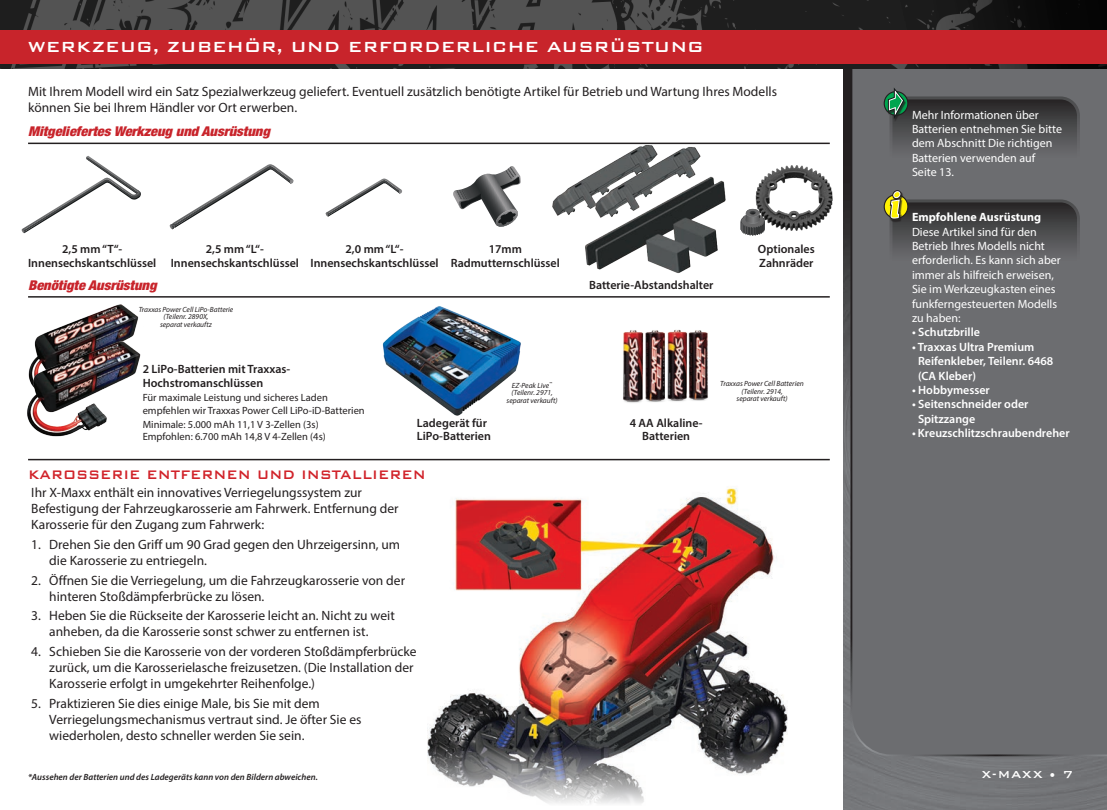
<style>
.page{position:relative;width:1107px;height:810px;background:#fff}
.page>*{position:absolute;margin:0;border:0;box-sizing:border-box;transform-origin:0 0}
.t1{font:500 19.5px "Bank Gothic BT";color:#fff}
.t2{font:500 16.5px "Bank Gothic BT";color:#d1232a;scale:.91 1}
.t3{font:13.5px/16.2px "Myriad Pro";color:#231f20}
.t4{font:italic 900 condensed 13.5px "Helvetica Neue LT Std";letter-spacing:-.005em;color:#c8242b;scale:1.08 1}
.t5{font:500 13.5px "Bank Gothic BT";color:#fff}
.t6{font:12px/14.4px "Myriad Pro";color:#fff}
.t7{font:600 12px/14.4px "Myriad Pro";color:#231f20;text-align:center}
.t8{font:600 12px/14.4px "Myriad Pro";color:#fff}
.t9{font:700 12px "Myriad Pro";color:#fff}
.t10{font:10.5px/12px "Myriad Pro";color:#231f20}
.t11{font:italic 600 9px "Myriad Pro";color:#231f20}
.t12{font:italic 7.5px/7.5px "Myriad Pro";color:#231f20;text-align:center}
</style>
<div class="page">
<img style="left:844px;top:68px;width:263px;height:742px">
<div style="left:850px;top:68px;width:257px;height:689px;background:#6c6d70"></div>
<img style="left:0;top:0;width:1107px;height:68px">
<div style="left:0;top:30px;width:1107px;height:34px;background:#c8242b"></div>
<div style="left:884px;top:91px;width:24px;height:25px;border:1px solid #231f20;border-radius:50%"></div>
<svg style="left:886px;top:83px;width:192px;height:96px;background:#56595a"></svg>
<svg style="left:884px;top:195px;width:24px;height:23px"></svg>
<div style="left:884px;top:194px;width:24px;height:25px;border:1px solid #231f20;border-radius:50%"></div>
<div style="left:892px;top:190px;width:10px;height:9px;border:3px solid #231f20;border-radius:50%"></div>
<div style="left:893px;top:191px;width:8px;height:7px;border:1px solid #fff;border-radius:50%"></div>
<svg style="left:888px;top:192px;width:190px;height:90px;background:#595957"></svg>
<hr style="left:28px;top:143px;width:802px;height:1px;background:#231f20">
<hr style="left:28px;top:296px;width:802px;height:2px;background:#231f20">
<img style="left:623px;top:329px;width:85px;height:74px">
<svg style="left:22px;top:156px;width:119px;height:77px"></svg>
<svg style="left:453px;top:166px;width:68px;height:61px"></svg>
<svg style="left:506px;top:170px;width:6px;height:8px"></svg>
<svg style="left:170px;top:164px;width:124px;height:65px"></svg>
<svg style="left:326px;top:179px;width:76px;height:38px"></svg>
<hr style="left:28px;top:459px;width:802px;height:1px;background:#231f20">
<img style="left:427px;top:487px;width:360px;height:317px">
<img style="left:382px;top:306px;width:139px;height:110px">
<img style="left:35px;top:304px;width:104px;height:37px">
<img style="left:27px;top:341px;width:114px;height:96px">
<img style="left:549px;top:144px;width:43px;height:72px">
<img style="left:592px;top:144px;width:112px;height:29px">
<img style="left:582px;top:173px;width:144px;height:100px">
<img style="left:755px;top:165px;width:78px;height:66px">
<div style="left:746px;top:209px;width:13px;height:7px;background:#686869;border-radius:50%"></div>
<svg style="left:741px;top:211px;width:24px;height:24px"></svg>
<p class="t1" style="left:28px;top:36px;width:678px">WERKZEUG, ZUBEHÖR, UND ERFORDERLICHE AUSRÜSTUNG</p>
<p class="t3" style="left:28px;top:83px;width:751px">Mit Ihrem Modell wird ein Satz Spezialwerkzeug geliefert. Eventuell zusätzlich benötigte Artikel für Betrieb und Wartung Ihres Modells können Sie bei Ihrem Händler vor Ort erwerben.</p>
<p class="t4" style="left:28px;top:123px;width:225px">Mitgeliefertes Werkzeug und Ausrüstung</p>
<p class="t7" style="left:28px;top:242px;width:130px">2,5 mm “T“-<br>Innensechskantschlüssel</p>
<p class="t4" style="left:28px;top:277px;width:121px">Benötigte Ausrüstung</p>
<p class="t7" style="left:171px;top:242px;width:130px">2,5 mm “L“-<br>Innensechskantschlüssel</p>
<p class="t7" style="left:310px;top:242px;width:130px">2,0 mm “L“-<br>Innensechskantschlüssel</p>
<p class="t7" style="left:451px;top:242px;width:111px">17mm<br>Radmutternschlüssel</p>
<p class="t12" style="left:139px;top:305px;width:96px">Traxxas Power Cell LiPo-Batterie (Teilenr. 2890X,<br>separat verkauftz</p>
<p class="t7" style="left:143px;top:362px;width:149px;line-height:13.5px;text-align:left">2 LiPo-Batterien mit Traxxas-<br>Hochstromanschlüssen</p>
<p class="t10" style="left:143px;top:392px;width:224px">Für maximale Leistung und sicheres Laden empfehlen wir Traxxas Power Cell LiPo-iD-Batterien</p>
<p class="t10" style="left:143px;top:419px;width:178px">Minimale: 5.000 mAh 11,1 V 3-Zellen (3s)</p>
<p class="t10" style="left:143px;top:431px;width:185px">Empfohlen: 6.700 mAh 14,8 V 4-Zellen (4s)</p>
<p class="t7" style="left:417px;top:416px;width:76px;line-height:13.5px;text-align:left">Ladegerät für<br>LiPo-Batterien</p>
<p class="t2" style="left:28px;top:466px;width:439px">KAROSSERIE ENTFERNEN UND INSTALLIEREN</p>
<p class="t3" style="left:31px;top:484px;width:369px">Ihr X-Maxx enthält ein innovatives Verriegelungssystem zur<br>Befestigung der Fahrzeugkarosserie am Fahrwerk. Entfernung der<br>Karosserie für den Zugang zum Fahrwerk:</p>
<p class="t3" style="left:49px;top:536px;width:352px;text-indent:-18px">1. Drehen Sie den Griff um 90 Grad gegen den Uhrzeigersinn, um die Karosserie zu entriegeln.</p>
<p class="t3" style="left:49px;top:572px;width:357px;text-indent:-18px">2. Öffnen Sie die Verriegelung, um die Fahrzeugkarosserie von der hinteren Stoßdämpferbrücke zu lösen.</p>
<p class="t3" style="left:49px;top:607px;width:347px;text-indent:-18px">3. Heben Sie die Rückseite der Karosserie leicht an. Nicht zu weit anheben, da die Karosserie sonst schwer zu entfernen ist.</p>
<p class="t3" style="left:49px;top:643px;width:369px;text-indent:-18px">4. Schieben Sie die Karosserie von der vorderen Stoßdämpferbrücke zurück, um die Karosserielasche freizusetzen. (Die Installation der<br>Karosserie erfolgt in umgekehrter Reihenfolge.)</p>
<p class="t3" style="left:49px;top:695px;width:314px;text-indent:-18px">5. Praktizieren Sie dies einige Male, bis Sie mit dem<br>Verriegelungsmechanismus vertraut sind. Je öfter Sie es wiederholen, desto schneller werden Sie sein.</p>
<p class="t11" style="left:28px;top:771px;width:291px">*Aussehen der Batterien und des Ladegeräts kann von den Bildern abweichen.</p>
<p class="t12" style="left:511px;top:381px;width:43px;text-align:left">EZ-Peak Live<sup>™ </sup>(Teilenr. 2971,</p>
<p class="t12" style="left:507px;top:396px;width:52px">separat verkauft)</p>
<p class="t7" style="left:589px;top:278px;width:126px">Batterie-Abstandshalter</p>
<p class="t7" style="left:758px;top:242px;width:58px;line-height:13.5px;text-align:left">Optionales<br>Zahnräder</p>
<p class="t7" style="left:630px;top:416px;width:74px;line-height:13.5px">4 AA Alkaline-<br>Batterien</p>
<p class="t12" style="left:720px;top:380px;width:85px">Traxxas Power Cell Batterien (Teilenr. 2914,</p>
<p class="t12" style="left:737px;top:395px;width:52px">separat verkauft)</p>
<p class="t6" style="left:912px;top:107px;width:152px">Mehr Informationen über<br>Batterien entnehmen Sie bitte dem Abschnitt Die richtigen<br>Batterien verwenden auf<br>Seite 13.</p>
<p class="t9" style="left:912px;top:209px;width:131px">Empfohlene Ausrüstung</p>
<p class="t6" style="left:912px;top:224px;width:150px">Diese Artikel sind für den<br>Betrieb Ihres Modells nicht erforderlich. Es kann sich aber immer als hilfreich erweisen,<br>Sie im Werkzeugkasten eines funkferngesteuerten Modells zu haben:</p>
<p class="t8" style="left:912px;top:325px;width:69px">• Schutzbrille</p>
<p class="t8" style="left:918px;top:339px;width:137px;text-indent:-6px">• Traxxas Ultra Premium<br>Reifenkleber, Teilenr. 6468 (CA Kleber)</p>
<p class="t8" style="left:912px;top:382px;width:79px">• Hobbymesser</p>
<p class="t8" style="left:918px;top:397px;width:112px;text-indent:-6px">• Seitenschneider oder<br>Spitzzange</p>
<p class="t8" style="left:912px;top:426px;width:159px">• Kreuzschlitzschraubendreher</p>
<p class="t5" style="left:982px;top:767px;width:93px">X-MAXX • 7</p>
</div>
